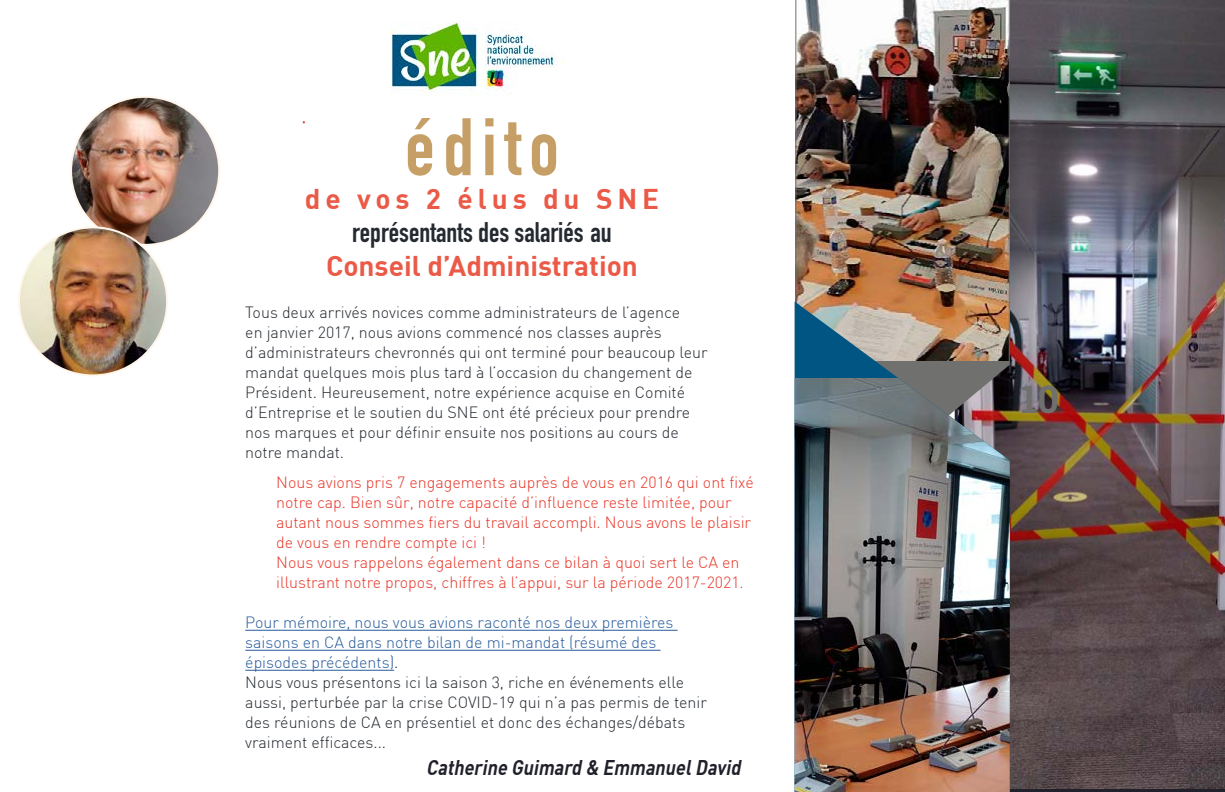
<style>
.page{position:relative;width:1225px;height:792px;background:#fff}
.page>*{position:absolute;margin:0;border:0;box-sizing:border-box;transform-origin:0 0}
.En-tête_de_section{font:80px "DIN Engschrift Std";letter-spacing:.1em;color:#c59f65}
.TM_-_Petits_chiffres{font:700 38px "Roboto Slab";color:#70706f}
.Titre_de_chapitre{font:28px "DIN Engschrift Std";color:#252a31}
.Titre_de_chapitre-2{font:700 28px "DIN";color:#eb5a47}
.Titre_de_chapitre-3{font:700 28px "DIN";letter-spacing:.175em;color:#eb5a47}
.En-tête_de_section-2{font:italic 700 20.9px "DIN";color:#20212a;scale:.86 1}
.Corps_de_texte{font:300 16px/20px "DIN";color:#252a31}
.Accroche{font:300 16px/20px "DIN";color:#e73628}
.Corps_de_texte-2{font:300 16px/20px "DIN";color:#275b9b}
.s1{color:#252a31}
</style>
<div class="page">
<img style="left:1009px;top:0;width:215px;height:792px">
<img style="left:795px;top:0;width:215px;height:544px">
<img style="left:794px;top:301px;width:215px;height:77px">
<img style="left:794px;top:378px;width:215px;height:414px">
<hr style="left:245px;top:630px;width:432px;height:1px;background:#275b9b">
<hr style="left:245px;top:650px;width:415px;height:1px;background:#275b9b">
<hr style="left:245px;top:670px;width:149px;height:1px;background:#275b9b">
<img style="left:71px;top:97px;width:148px;height:148px;border-radius:74px">
<img style="left:19px;top:227px;width:148px;height:148px;border-radius:74px">
<img style="left:390px;top:22px;width:171px;height:74px">
<p class="En-tête_de_section" style="left:405px;top:100px;width:155px">édito</p>
<p class="Titre_de_chapitre-3" style="left:305px;top:180px;width:356px">de vos 2 élus du SNE</p>
<p class="Titre_de_chapitre" style="left:352px;top:216px;width:261px">représentants des salariés au</p>
<p class="Titre_de_chapitre-2" style="left:326px;top:248px;width:313px">Conseil d’Administration</p>
<p class="Corps_de_texte" style="left:245px;top:302px;width:463px">Tous deux arrivés novices comme administrateurs de l’agence<br>en janvier 2017, nous avions commencé nos classes auprès d’administrateurs chevronnés qui ont terminé pour beaucoup leur mandat quelques mois plus tard à l’occasion du changement de Président. Heureusement, notre expérience acquise en Comité d’Entreprise et le soutien du SNE ont été précieux pour prendre nos marques et pour définir ensuite nos positions au cours de notre mandat.</p>
<p class="Accroche" style="left:276px;top:472px;width:479px">Nous avions pris 7 engagements auprès de vous en 2016 qui ont fixé notre cap. Bien sûr, notre capacité d’influence reste limitée, pour autant nous sommes fiers du travail accompli. Nous avons le plaisir de vous en rendre compte ici !</p>
<p class="Accroche" style="left:276px;top:552px;width:469px">Nous vous rappelons également dans ce bilan à quoi sert le CA en illustrant notre propos, chiffres à l’appui, sur la période 2017-2021.</p>
<p class="Corps_de_texte-2" style="left:245px;top:612px;width:429px">Pour mémoire, nous vous avions raconté nos deux premières saisons en CA dans notre bilan de mi-mandat (résumé des épisodes précédents)<span class="s1">.</span></p>
<p class="Corps_de_texte" style="left:245px;top:672px;width:463px">Nous vous présentons ici la saison 3, riche en événements elle aussi, perturbée par la crise COVID-19 qui n’a pas permis de tenir des réunions de CA en présentiel et donc des échanges/débats vraiment efficaces...</p>
<p class="En-tête_de_section-2" style="left:426px;top:754px;width:372px">Catherine Guimard &amp; EmmanuelDavid</p>
<p class="TM_-_Petits_chiffres" style="left:1020px;top:373px;width:40px">10</p>
</div>
